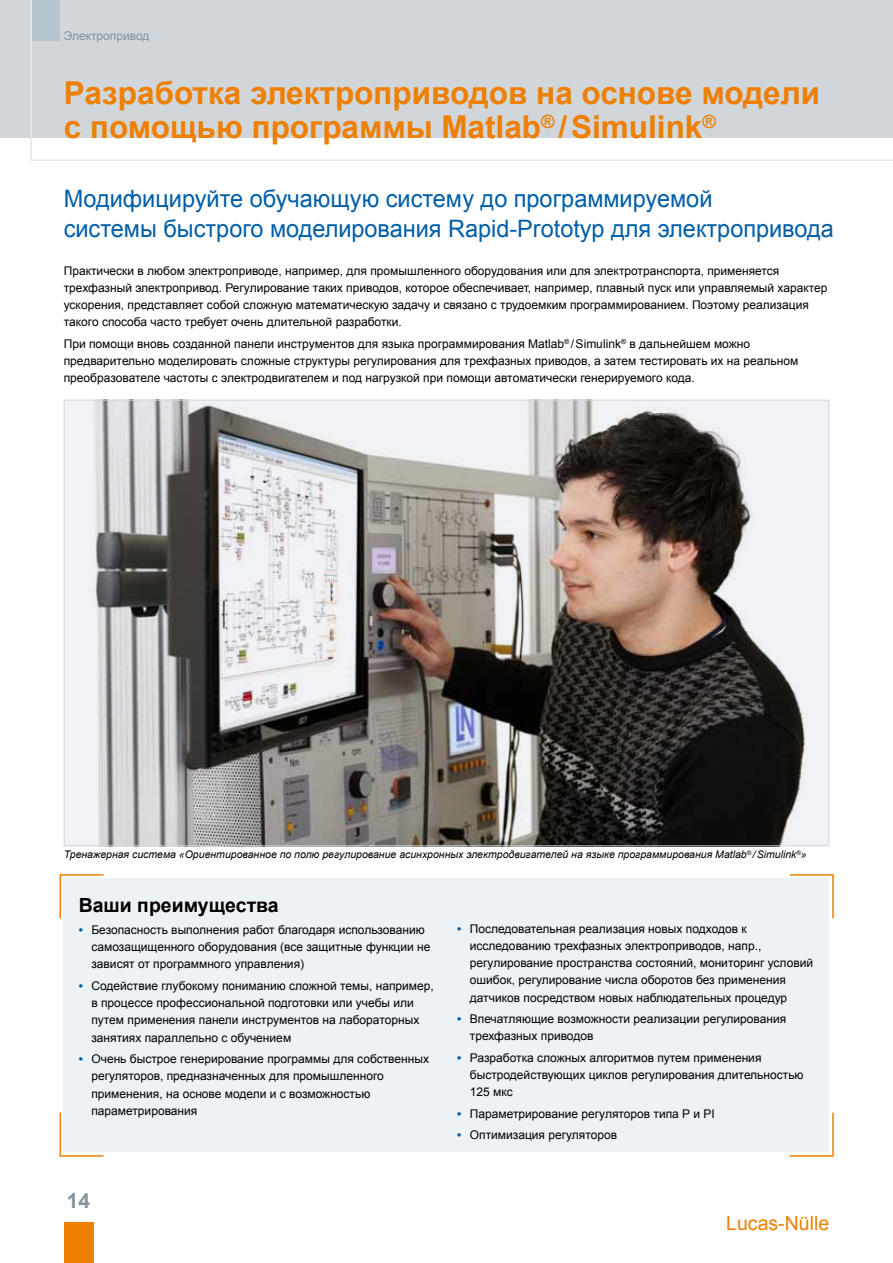
<style>
.page{position:relative;width:893px;height:1263px;background:#fff}
.page>*{position:absolute;margin:0;border:0;box-sizing:border-box;transform-origin:0 0}
.t1{font:700 31.5px/34.5px "Arial";color:#ee7f00}
.t2{font:24px/30px "Arial";color:#005ea8}
.t3{font:700 21px "Arial";color:#82939c}
.t4{font:700 19.5px "Arial";color:#000}
.t5{font:19.5px "Arial";color:#ee7f00}
.t6{font:12px/17.2px "Arial";color:#000}
.t7{font:12px "Arial";color:#82939c}
.t8{font:italic 10.5px "Arial";color:#000}
.s1{font-weight:700;color:#005ea8}
</style>
<div class="page">
<div style="left:0;top:0;width:893px;height:138px;background:#d1d6da"></div>
<svg style="left:30px;top:0;width:863px;height:161px"></svg>
<img style="left:66px;top:402px;width:761px;height:442px">
<div style="left:64px;top:878px;width:765px;height:274px;background:#ecf2f5"></div>
<svg style="left:59px;top:874px;width:45px;height:46px"></svg>
<svg style="left:789px;top:1112px;width:45px;height:45px"></svg>
<svg style="left:789px;top:874px;width:45px;height:45px"></svg>
<svg style="left:59px;top:1111px;width:45px;height:46px"></svg>
<div style="left:64px;top:1222px;width:30px;height:41px;background:#ee7f00"></div>
<p class="t7" style="left:64px;top:28px;width:87px">Электропривод</p>
<h1 class="t1" style="left:64px;top:76px;width:758px">Разработка электроприводов на основе модели с помощью программы Matlab<sup>®</sup> /Simulink<sup>®</sup></h1>
<h2 class="t2" style="left:64px;top:184px;width:771px">Модифицируйте обучающую систему до программируемой<br>системы быстрого моделирования Rapid-Prototyp для электропривода</h2>
<p class="t6" style="left:64px;top:262px;width:765px">Практически в любом электроприводе, например, для промышленного оборудования или для электротранспорта, применяется трехфазный электропривод. Регулирование таких приводов, которое обеспечивает, например, плавный пуск или управляемый характер ускорения, представляет собой сложную математическую задачу и связано с трудоемким программированием. Поэтому реализация такого способа часто требует очень длительной разработки.</p>
<p class="t6" style="left:64px;top:335px;width:736px">При помощи вновь созданной панели инструментов для языка программирования Matlab<sup>®</sup> /Simulink<sup>®</sup> в дальнейшем можно предварительно моделировать сложные структуры регулирования для трехфазных приводов, а затем тестировать их на реальном преобразователе частоты с электродвигателем и под нагрузкой при помощи автоматически генерируемого кода.</p>
<p class="t8" style="left:64px;top:848px;width:744px">Тренажерная система «Ориентированное по полю регулирование асинхронных электродвигателей на языке программирования Matlab<sup>®</sup> /Simulink<sup>®</sup>»</p>
<h3 class="t4" style="left:79px;top:892px;width:202px">Ваши преимущества</h3>
<p class="t6" style="left:91px;top:921px;width:341px;text-indent:-13px"><span class="s1">•</span> Безопасность выполнения работ благодаря использованию самозащищенного оборудования (все защитные функции не зависят от программного управления)</p>
<p class="t6" style="left:91px;top:977px;width:344px;text-indent:-13px"><span class="s1">•</span> Содействие глубокому пониманию сложной темы, например, в процессе профессиональной подготовки или учебы или путем применения панели инструментов на лабораторных занятиях параллельно с обучением</p>
<p class="t6" style="left:91px;top:1050px;width:339px;text-indent:-13px"><span class="s1">•</span> Очень быстрое генерирование программы для собственных регуляторов, предназначенных для промышленного применения, на основе модели и с возможностью параметрирования</p>
<h3 class="t3" style="left:67px;top:1187px;width:25px">14</h3>
<p class="t6" style="left:470px;top:920px;width:345px;text-indent:-13px"><span class="s1">•</span> Последовательная реализация новых подходов к исследованию трехфазных электроприводов, напр., регулирование пространства состояний, мониторинг условий ошибок, регулирование числа оборотов без применения датчиков посредством новых наблюдательных процедур</p>
<p class="t6" style="left:470px;top:1010px;width:318px;text-indent:-13px"><span class="s1">•</span> Впечатляющие возможности реализации регулирования трехфазных приводов</p>
<p class="t6" style="left:470px;top:1049px;width:335px;text-indent:-13px"><span class="s1">•</span> Разработка сложных алгоритмов путем применения быстродействующих циклов регулирования длительностью<br>125 мкс</p>
<p class="t6" style="left:457px;top:1105px;width:259px"><span class="s1">•</span> Параметрирование регуляторов типа P и PI</p>
<p class="t6" style="left:457px;top:1126px;width:162px"><span class="s1">•</span> Оптимизация регуляторов</p>
<h3 class="t5" style="left:726px;top:1211px;width:104px">Lucas-Nülle</h3>
</div>
